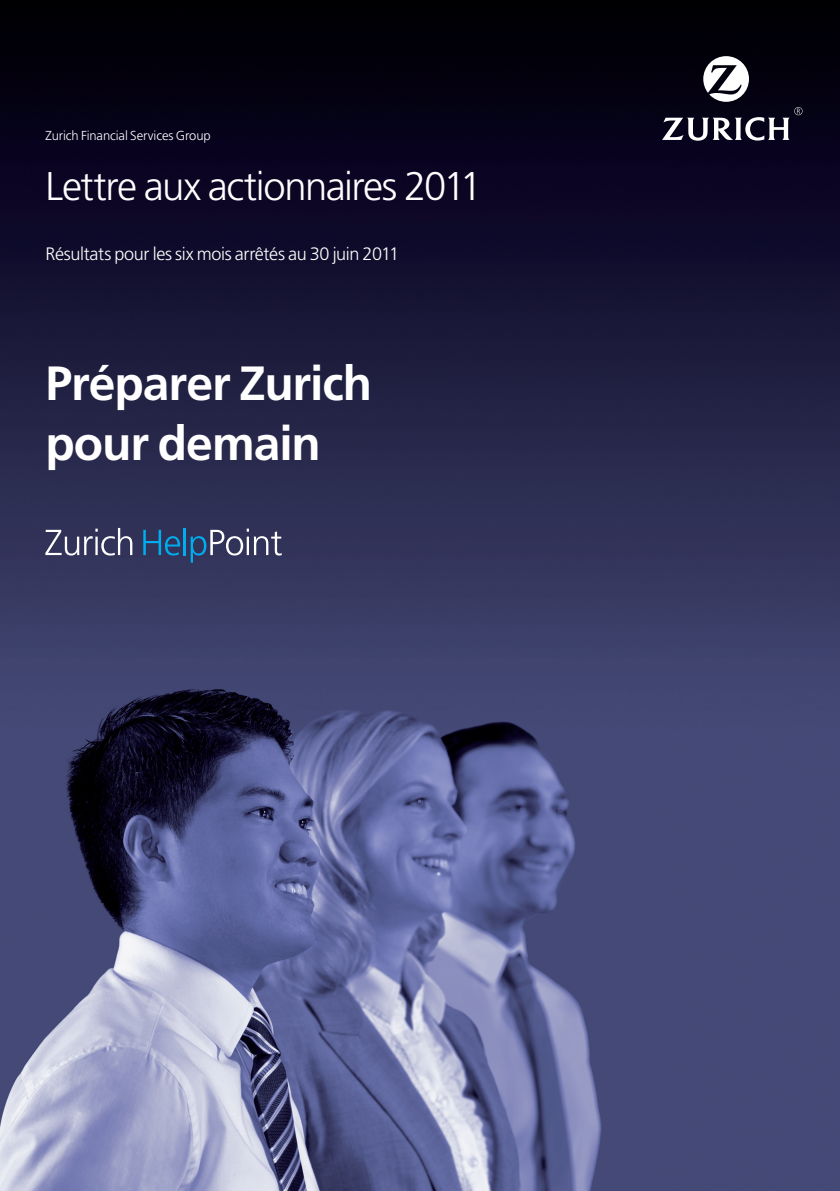
<style>
.page{position:relative;width:840px;height:1191px;background:#fff}
.page>*{position:absolute;margin:0;border:0;box-sizing:border-box;transform-origin:0 0}
.t1{font:700 48px/60px "Frutiger";letter-spacing:-.02em;color:#fff}
.t2{font:300 40px "Frutiger";letter-spacing:-.035em;color:#fff}
.t3{font:300 18px "Frutiger";letter-spacing:-.02em;color:#fff}
.t4{font:300 13px "Frutiger";letter-spacing:-.005em;color:#fff}
</style>
<div class="page">
<img style="left:0;top:0;width:839px;height:1191px">
<svg style="left:661px;top:56px;width:141px;height:85px"></svg>
<svg style="left:45px;top:528px;width:87px;height:27px;background:#5f5f7d"></svg>
<svg style="left:143px;top:530px;width:37px;height:25px"></svg>
<hr style="left:183px;top:528px;width:3px;height:27px;background:#00aeef">
<svg style="left:190px;top:528px;width:91px;height:34px;background:#4e5779"></svg>
<p class="t4" style="left:45px;top:130px;width:167px">Zurich Financial Services Group</p>
<h2 class="t2" style="left:45px;top:170px;width:438px">Lettre aux actionnaires 2011</h2>
<p class="t3" style="left:45px;top:247px;width:355px">Résultats pour les six mois arrêtés au 30 juin 2011</p>
<h1 class="t1" style="left:45px;top:357px;width:328px">Préparer Zurich pour demain</h1>
</div>
